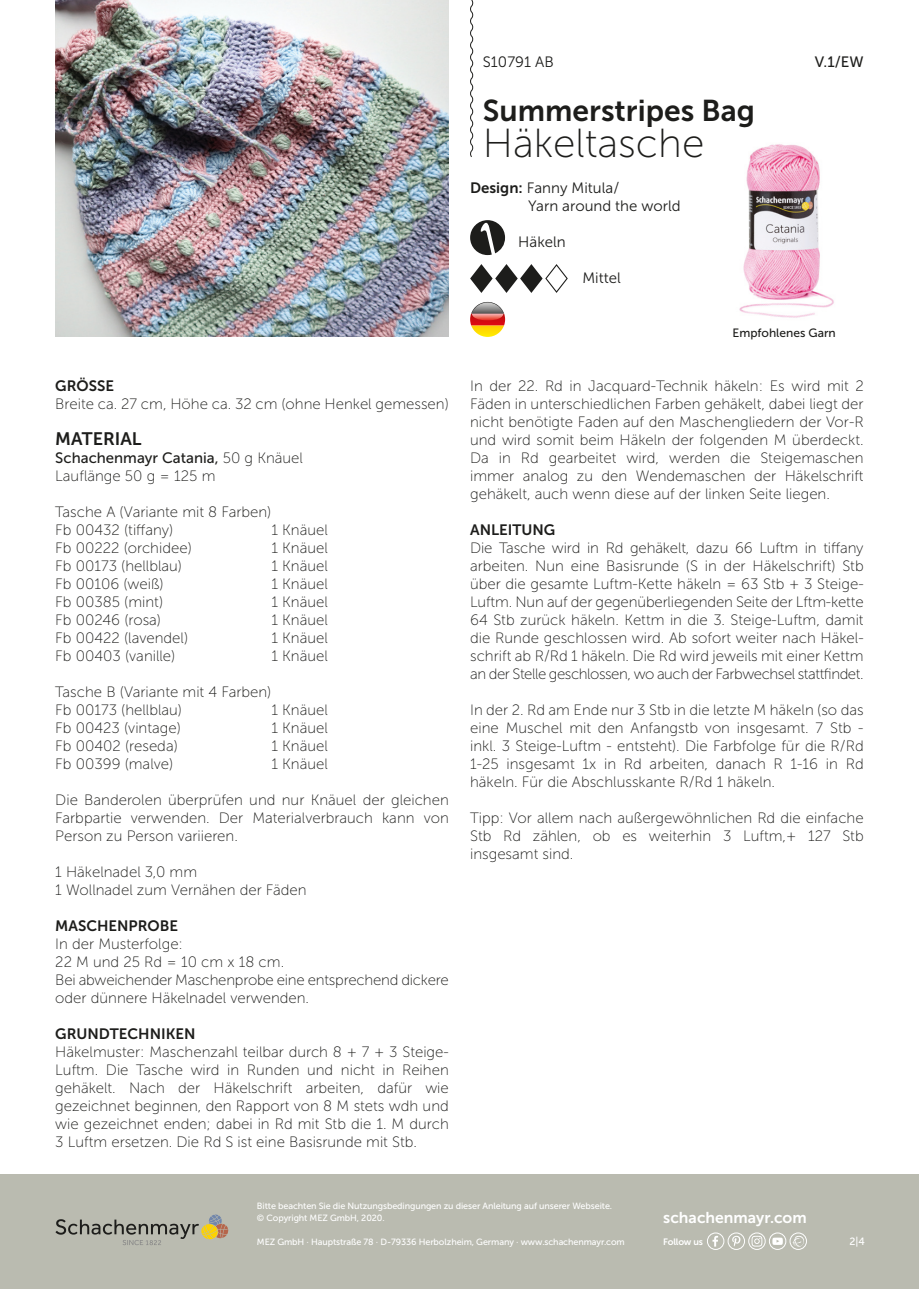
<style>
.page{position:relative;width:919px;height:1289px;background:#fff}
.page>*{position:absolute;margin:0;border:0;box-sizing:border-box;transform-origin:0 0}
.t1{font:40.5px "Museo Sans 100";color:#1d1d1b}
.t2{font:30px "Museo Sans 700";color:#1d1d1b}
.t3{font:18px "Museo Sans 700";color:#1d1d1b}
.t4{font:15.75px "Museo Sans 700";color:#fff}
.t5{font:15px/18px "Museo Sans 100";color:#1d1d1b;text-align:justify}
.t6{font:15px/18px "Museo Sans 300";color:#1d1d1b}
.t7{font:15px "Museo Sans 700";color:#1d1d1b}
.t8{font:15px "Museo Sans 500";color:#1d1d1b}
.t9{font:12px "Museo Sans 500";color:#1d1d1b}
.t10{font:10.5px "Museo Sans 500";color:#fff}
.t11{font:9.3px "Museo Sans 700";letter-spacing:-.02em;color:#fff}
.t12{font:9px/12px "Museo Sans 500";letter-spacing:-.01em;color:#fff}
.s1{font-family:"Museo Sans 700"}
.s2{font-family:"Museo Sans 100"}
</style>
<div class="page">
<div style="left:0;top:1174px;width:918px;height:114px;background:#babbb0"></div>
<svg style="left:55px;top:1214px;width:173px;height:31px"></svg>
<div style="left:707px;top:1232px;width:17px;height:17px;border:1px solid #fff;border-radius:50%"></div>
<svg style="left:712px;top:1235px;width:6px;height:11px"></svg>
<svg style="left:772px;top:1237px;width:10px;height:7px"></svg>
<div style="left:769px;top:1232px;width:17px;height:17px;border:1px solid #fff;border-radius:50%"></div>
<svg style="left:791px;top:1235px;width:13px;height:11px"></svg>
<div style="left:789px;top:1232px;width:17px;height:17px;border:1px solid #fff;border-radius:50%"></div>
<div style="left:748px;top:1232px;width:17px;height:17px;border:1px solid #fff;border-radius:50%"></div>
<svg style="left:751px;top:1235px;width:11px;height:11px"></svg>
<svg style="left:732px;top:1235px;width:8px;height:11px"></svg>
<div style="left:727px;top:1232px;width:17px;height:17px;border:1px solid #fff;border-radius:50%"></div>
<svg style="left:470px;top:0;width:4px;height:157px"></svg>
<img style="left:739px;top:144px;width:95px;height:174px">
<img style="left:55px;top:0;width:394px;height:337px">
<svg style="left:470px;top:220px;width:35px;height:35px"></svg>
<svg style="left:470px;top:264px;width:97px;height:29px"></svg>
<svg style="left:470px;top:302px;width:35px;height:35px"></svg>
<p class="t6" style="left:483px;top:53px;width:72px">S10791 AB</p>
<h2 class="t2" style="left:483px;top:94px;width:273px">Summerstripes Bag</h2>
<h1 class="t1" style="left:483px;top:121px;width:223px">Häkeltasche</h1>
<p class="t6" style="left:528px;top:179px;width:154px;text-indent:-58px"><span class="s1">Design:</span> Fanny Mitula /<br>Yarn around the world</p>
<p class="t6" style="left:518px;top:233px;width:49px">Häkeln</p>
<p class="t6" style="left:582px;top:269px;width:40px">Mittel</p>
<p class="t8" style="left:814px;top:53px;width:50px">V.1/EW</p>
<p class="t7" style="left:55px;top:377px;width:60px">GRÖSSE</p>
<p class="t5" style="left:55px;top:395px;width:395px">Breite ca. 27 cm, Höhe ca. 32 cm (ohne Henkel gemessen)</p>
<p class="t3" style="left:55px;top:429px;width:88px">MATERIAL</p>
<p class="t8" style="left:55px;top:449px;width:249px">Schachenmayr Catania, <span class="s2">50 g Knäuel</span></p>
<p class="t5" style="left:55px;top:467px;width:162px">Lauflänge 50 g = 125 m</p>
<p class="t5" style="left:55px;top:503px;width:217px">Tasche A (Variante mit 8 Farben)<br>Fb 00432 (tiffany)</p>
<p class="t5" style="left:271px;top:521px;width:58px">1 Knäuel</p>
<p class="t5" style="left:55px;top:539px;width:138px">Fb 00222 (orchidee)</p>
<p class="t5" style="left:271px;top:539px;width:58px">1 Knäuel</p>
<p class="t5" style="left:55px;top:557px;width:128px">Fb 00173 (hellblau)</p>
<p class="t5" style="left:271px;top:557px;width:58px">1 Knäuel</p>
<p class="t5" style="left:55px;top:575px;width:110px">Fb 00106 (weiß)</p>
<p class="t5" style="left:271px;top:575px;width:58px">1 Knäuel</p>
<p class="t5" style="left:55px;top:593px;width:109px">Fb 00385 (mint)</p>
<p class="t5" style="left:271px;top:593px;width:58px">1 Knäuel</p>
<p class="t5" style="left:55px;top:611px;width:107px">Fb 00246 (rosa)</p>
<p class="t5" style="left:271px;top:611px;width:58px">1 Knäuel</p>
<p class="t5" style="left:55px;top:629px;width:134px">Fb 00422 (lavendel)</p>
<p class="t5" style="left:271px;top:629px;width:58px">1 Knäuel</p>
<p class="t5" style="left:55px;top:647px;width:122px">Fb 00403 (vanille)</p>
<p class="t5" style="left:271px;top:647px;width:58px">1 Knäuel</p>
<p class="t5" style="left:55px;top:683px;width:217px">Tasche B (Variante mit 4 Farben)<br>Fb 00173 (hellblau)</p>
<p class="t5" style="left:271px;top:701px;width:58px">1 Knäuel</p>
<p class="t5" style="left:55px;top:719px;width:127px">Fb 00423 (vintage)</p>
<p class="t5" style="left:271px;top:719px;width:58px">1 Knäuel</p>
<p class="t5" style="left:55px;top:737px;width:124px">Fb 00402 (reseda)</p>
<p class="t5" style="left:271px;top:737px;width:58px">1 Knäuel</p>
<p class="t5" style="left:55px;top:755px;width:119px">Fb 00399 (malve)</p>
<p class="t5" style="left:271px;top:755px;width:58px">1 Knäuel</p>
<p class="t5" style="left:55px;top:791px;width:395px">Die Banderolen überprüfen und nur Knäuel der gleichen Farbpartie verwenden. Der Materialverbrauch kann von Person zu Person variieren.</p>
<p class="t5" style="left:55px;top:863px;width:253px">1 Häkelnadel 3,0 mm<br>1 Wollnadel zum Vernähen der Fäden</p>
<p class="t7" style="left:55px;top:917px;width:124px">MASCHENPROBE</p>
<p class="t5" style="left:55px;top:935px;width:395px;text-align:left">In der Musterfolge:<br>22 M und 25 Rd = 10 cm x 18 cm.<br>Bei abweichender Maschenprobe eine entsprechend dickere oder dünnere Häkelnadel verwenden.</p>
<p class="t7" style="left:55px;top:1025px;width:142px">GRUNDTECHNIKEN</p>
<p class="t5" style="left:55px;top:1043px;width:395px">Häkelmuster: Maschenzahl teilbar durch 8 + 7 + 3 Steige-Luftm. Die Tasche wird in Runden und nicht in Reihen gehäkelt. Nach der Häkelschrift arbeiten, dafür wie gezeichnet beginnen, den Rapport von 8 M stets wdh und wie gezeichnet enden; dabei in Rd mit Stb die 1. M durch 3 Luftm ersetzen. Die Rd S ist eine Basisrunde mit Stb.</p>
<p class="t9" style="left:732px;top:326px;width:105px">Empfohlenes Garn</p>
<p class="t5" style="left:470px;top:377px;width:395px">In der 22. Rd in Jacquard-Technik häkeln: Es wird mit 2<br>Fäden in unterschiedlichen Farben gehäkelt, dabei liegt der nicht benötigte Faden auf den Maschengliedern der Vor-R und wird somit beim Häkeln der folgenden M überdeckt.<br>Da in Rd gearbeitet wird, werden die Steigemaschen immer analog zu den Wendemaschen der Häkelschrift gehäkelt, auch wenn diese auf der linken Seite liegen.</p>
<p class="t7" style="left:470px;top:521px;width:87px">ANLEITUNG</p>
<p class="t5" style="left:470px;top:539px;width:395px">Die Tasche wird in Rd gehäkelt, dazu 66 Luftm in tiffany arbeiten. Nun eine Basisrunde (S in der Häkelschrift) Stb über die gesamte Luftm-Kette häkeln = 63 Stb + 3 Steige-Luftm. Nun auf der gegenüberliegenden Seite der Lftm-kette 64 Stb zurück häkeln. Kettm in die 3. Steige-Luftm, damit die Runde geschlossen wird. Ab sofort weiter nach Häkel&shy;schrift ab R/Rd 1 häkeln. Die Rd wird jeweils mit einer Kettm an der Stelle geschlossen, wo auch der Farbwechsel stattfindet.</p>
<p class="t5" style="left:470px;top:701px;width:395px">In der 2. Rd am Ende nur 3 Stb in die letzte M häkeln (so das eine Muschel mit den Anfangstb von insgesamt. 7 Stb - inkl. 3 Steige-Luftm - entsteht). Die Farbfolge für die R/Rd 1-25 insgesamt 1x in Rd arbeiten, danach R 1-16 in Rd häkeln. Für die Abschlusskante R/Rd 1 häkeln.</p>
<p class="t5" style="left:470px;top:809px;width:395px">Tipp: Vor allem nach außergewöhnlichen Rd die einfache Stb Rd zählen, ob es weiterhin 3 Luftm,+ 127 Stb insgesamt sind.</p>
<p class="t12" style="left:257px;top:1200px;width:356px">Bitte beachten Sie die Nutzungsbedingungen zu dieser Anleitung auf unserer Webseite. © Copyright MEZ GmbH, 2020.</p>
<p class="t12" style="left:257px;top:1236px;width:369px">MEZ GmbH · Hauptstraße 78 · D-79336 Herbolzheim, Germany · www.schachenmayr.com</p>
<p class="t4" style="left:663px;top:1209px;width:145px">schachenmayr.com</p>
<p class="t11" style="left:663px;top:1236px;width:41px">Follow us</p>
<p class="t10" style="left:849px;top:1235px;width:17px">2|4</p>
</div>
